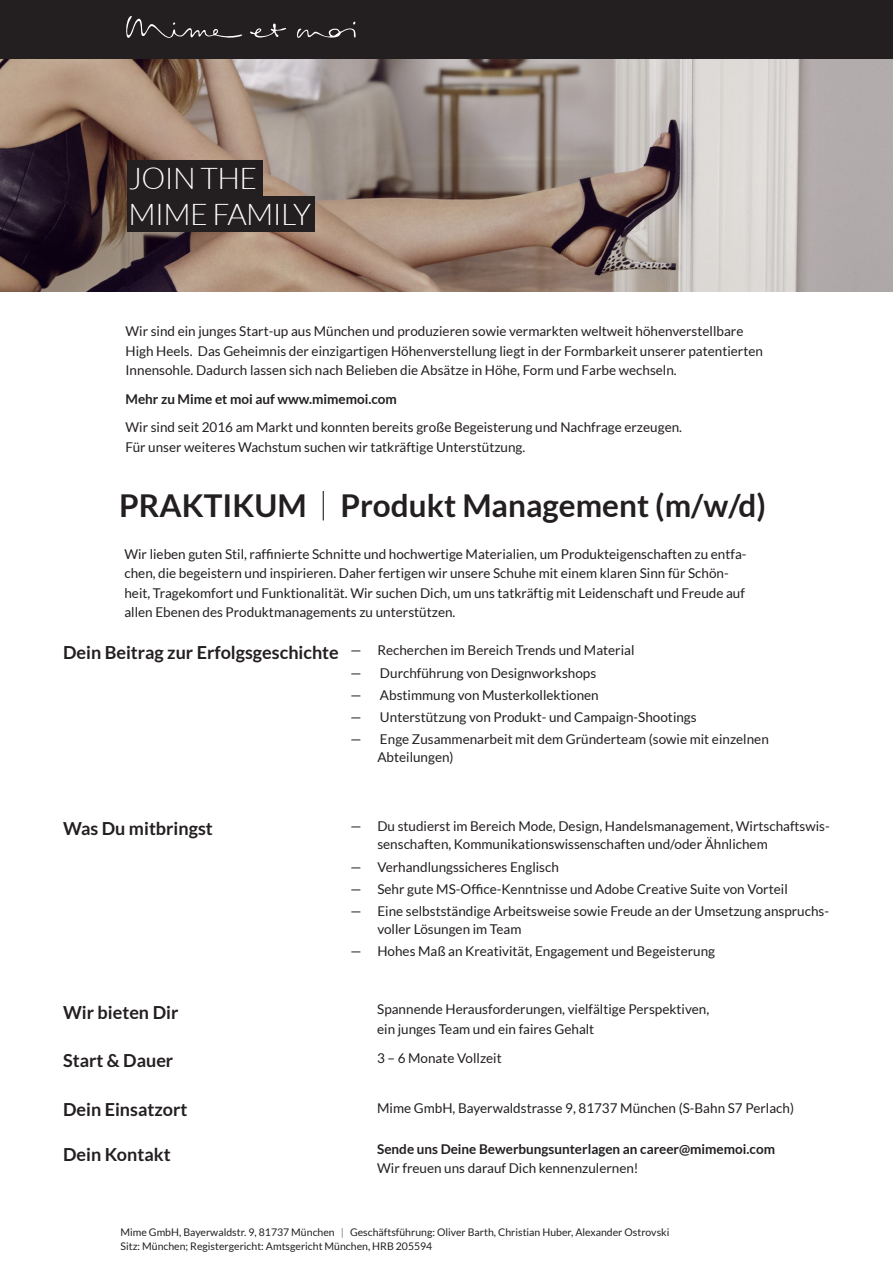
<style>
.page{position:relative;width:893px;height:1263px;background:#fff}
.page>*{position:absolute;margin:0;border:0;box-sizing:border-box;transform-origin:0 0}
.t1{font:700 31.5px "Lato";color:#231f20}
.t2{font:300 30px/36px "Lato";letter-spacing:-.02em;color:#fff}
.Subheadline{font:700 18px "Lato";color:#231f20}
.Fließtext{font:13.5px/19.5px "Lato";color:#231f20}
.Fließtext-2{font:700 13.5px/19.5px "Lato";color:#231f20}
.Fließtext-3{font:10.5px "Lato";color:#231f20}
.s1{font-weight:300}
.s2{font-weight:400}
</style>
<div class="page">
<img style="left:0;top:58px;width:892px;height:233px">
<div style="left:0;top:0;width:892px;height:58px;background:#231f20"></div>
<svg style="left:250px;top:23px;width:37px;height:15px"></svg>
<svg style="left:297px;top:21px;width:59px;height:17px"></svg>
<svg style="left:126px;top:16px;width:117px;height:22px"></svg>
<div style="left:127px;top:160px;width:135px;height:36px;background:#231f20"></div>
<div style="left:127px;top:196px;width:187px;height:36px;background:#231f20"></div>
<p class="t2" style="left:129px;top:160px;width:184px">JOIN THE<br>MIME FAMILY</p>
<p class="Fließtext" style="left:125px;top:322px;width:639px">Wir sind ein junges Start-up aus München und produzieren sowie vermarkten weltweit höhenverstellbare<br>High Heels. Das Geheimnis der einzigartigen Höhenverstellung liegt in der Formbarkeit unserer patentierten<br>Innensohle. Dadurch lassen sich nach Belieben die Absätze in Höhe, Form und Farbe wechseln.</p>
<p class="Fließtext-2" style="left:125px;top:389px;width:273px">Mehr zu Mime et moi auf www.mimemoi.com</p>
<p class="Fließtext" style="left:125px;top:418px;width:558px">Wir sind seit 2016 am Markt und konnten bereits große Begeisterung und Nachfrage erzeugen.<br>Für unser weiteres Wachstum suchen wir tatkräftige Unterstützung.</p>
<p class="t1" style="left:119px;top:487px;width:648px">PRAKTIKUM <span class="s1">|</span> Produkt Management (m/w/d)</p>
<p class="Fließtext" style="left:124px;top:544px;width:624px">Wir lieben guten Stil, raffinierte Schnitte und hochwertige Materialien, um Produkteigenschaften zu entfa&shy;chen, die begeistern und inspirieren. Daher fertigen wir unsere Schuhe mit einem klaren Sinn für Schön&shy;heit, Tragekomfort und Funktionalität. Wir suchen Dich, um uns tatkräftig mit Leidenschaft und Freude auf allen Ebenen des Produktmanagements zu unterstützen.</p>
<p class="Subheadline" style="left:63px;top:642px;width:277px">Dein Beitrag zur Erfolgsgeschichte</p>
<p class="Fließtext" style="left:350px;top:641px;width:286px">— Recherchen im Bereich Trends und Material</p>
<p class="Fließtext" style="left:350px;top:663px;width:247px">— Durchführung von Designworkshops</p>
<p class="Fließtext" style="left:350px;top:685px;width:250px">— Abstimmung von Musterkollektionen</p>
<p class="Fließtext" style="left:350px;top:707px;width:348px">— Unterstützung von Produkt- und Campaign-Shootings</p>
<p class="Fließtext" style="left:377px;top:730px;width:393px;line-height:18px;text-indent:-27px">— Enge Zusammenarbeit mit dem Gründerteam (sowie mit einzelnen<br>Abteilungen)</p>
<p class="Subheadline" style="left:63px;top:818px;width:151px">Was Du mitbringst</p>
<p class="Subheadline" style="left:63px;top:1002px;width:117px">Wir bieten Dir</p>
<p class="Subheadline" style="left:63px;top:1050px;width:112px">Start &amp; Dauer</p>
<p class="Subheadline" style="left:63px;top:1099px;width:126px">Dein Einsatzort</p>
<p class="Subheadline" style="left:63px;top:1144px;width:109px">Dein Kontakt</p>
<p class="Fließtext" style="left:377px;top:817px;width:454px;line-height:18px;text-indent:-27px">— Du studierst im Bereich Mode, Design, Handelsmanagement, Wirtschaftswis&shy;senschaften, Kommunikationswissenschaften und/oder Ähnlichem</p>
<p class="Fließtext" style="left:350px;top:857px;width:210px">— Verhandlungssicheres Englisch</p>
<p class="Fließtext" style="left:350px;top:879px;width:439px">— Sehr gute MS-Office-Kenntnisse und Adobe Creative Suite von Vorteil</p>
<p class="Fließtext" style="left:377px;top:902px;width:453px;line-height:18px;text-indent:-27px">— Eine selbstständige Arbeitsweise sowie Freude an der Umsetzung anspruchs&shy;voller Lösungen im Team</p>
<p class="Fließtext" style="left:350px;top:941px;width:366px">— Hohes Maß an Kreativität, Engagement und Begeisterung</p>
<p class="Fließtext" style="left:377px;top:999px;width:333px">Spannende Herausforderungen, vielfältige Perspektiven, ein junges Team und ein faires Gehalt</p>
<p class="Fließtext" style="left:377px;top:1048px;width:126px">3 – 6 Monate Vollzeit</p>
<p class="Fließtext" style="left:377px;top:1098px;width:418px">Mime GmbH, Bayerwaldstrasse 9, 81737 München (S-Bahn S7 Perlach)</p>
<p class="Fließtext-2" style="left:377px;top:1139px;width:400px">Sende uns Deine Bewerbungsunterlagen an career@mimemoi.com<br><span class="s2">Wir freuen uns darauf Dich kennenzulernen!</span></p>
<p class="Fließtext-3" style="left:120px;top:1227px;width:550px">Mime GmbH, Bayerwaldstr. 9, 81737 München <span class="s1">|</span> Geschäftsführung: Oliver Barth, Christian Huber, Alexander Ostrovski</p>
<p class="Fließtext-3" style="left:120px;top:1240px;width:313px">Sitz: München; Registergericht: Amtsgericht München, HRB 205594</p>
</div>
